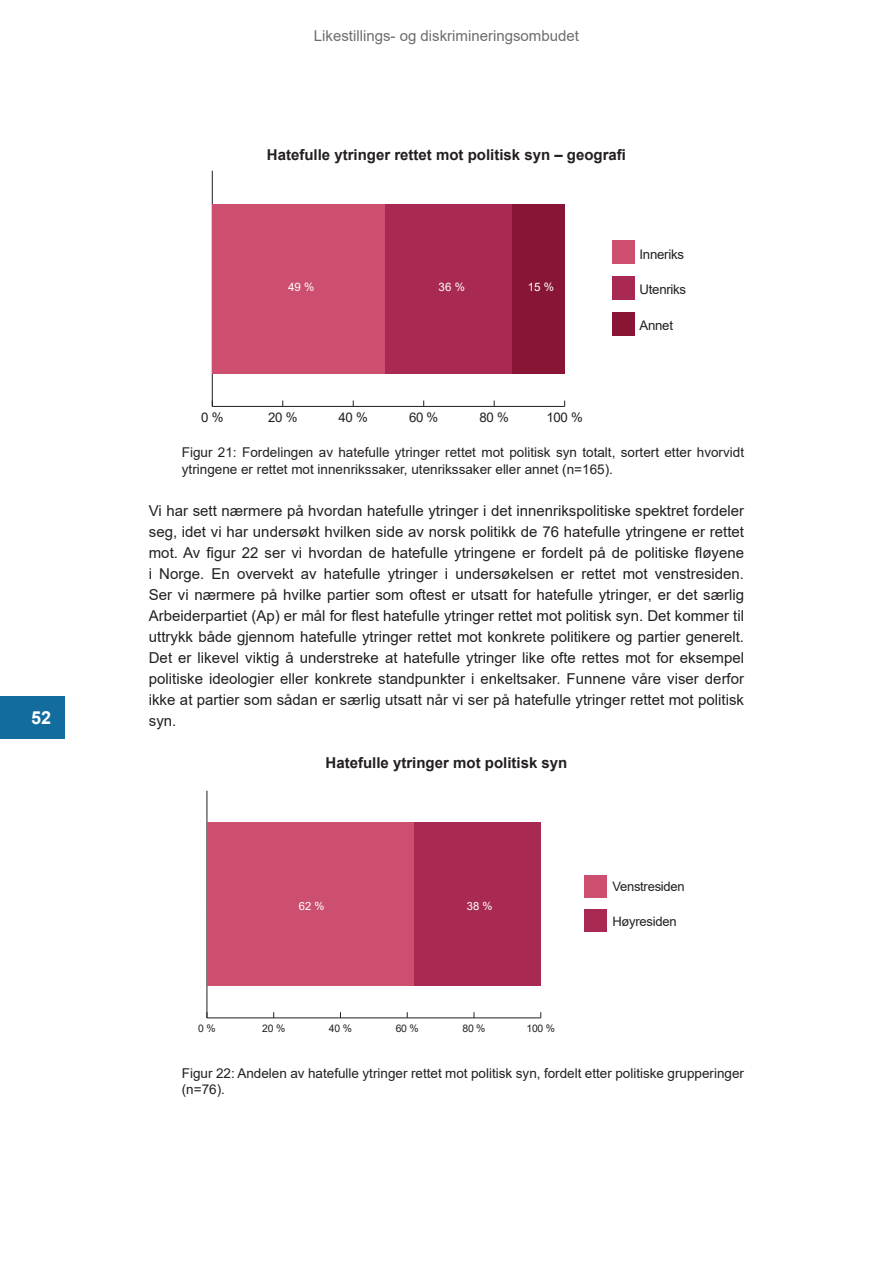
<style>
.page{position:relative;width:893px;height:1263px;background:#fff}
.page>*{position:absolute;margin:0;border:0;box-sizing:border-box;transform-origin:0 0}
.t1{font:700 18px "Arial";color:#fff}
.t2{font:15px/21px "Arial";color:#231f20;text-align:justify}
.t3{font:700 15px "Arial";color:#231f20}
.t4{font:15px "Arial";color:#6c6d70}
.t5{font:13.5px/16.2px "Arial";color:#231f20}
.t6{font:13.2px "Arial";letter-spacing:-.02em;color:#231f20}
.t7{font:13.05px "Arial";letter-spacing:-.02em;color:#231f20}
.t8{font:700 12.15px "Arial";color:#231f20}
.t9{font:11.55px "Arial";color:#fff}
.t10{font:11.25px "Arial";color:#fff}
.t11{font:10.35px "Arial";letter-spacing:-.02em;color:#231f20}
</style>
<div class="page">
<div style="left:0;top:696px;width:64px;height:43px;background:#136c9e"></div>
<hr style="left:212px;top:406px;width:353px;height:1px;background:#231f20">
<hr style="left:212px;top:171px;width:1px;height:235px;background:#231f20">
<div style="left:590px;top:312px;width:44px;height:23px;background:#881536"></div>
<div style="left:512px;top:204px;width:53px;height:169px;background:#881536"></div>
<div style="left:590px;top:276px;width:44px;height:24px;background:#a82952"></div>
<div style="left:385px;top:204px;width:127px;height:169px;background:#a82952"></div>
<div style="left:590px;top:241px;width:44px;height:23px;background:#cd4f70"></div>
<div style="left:212px;top:204px;width:173px;height:169px;background:#cd4f70"></div>
<div style="left:584px;top:238px;width:27px;height:102px;background:#fff"></div>
<hr style="left:207px;top:1017px;width:334px;height:1px;background:#231f20">
<hr style="left:206px;top:791px;width:1px;height:227px;background:#231f20">
<div style="left:565px;top:875px;width:42px;height:22px;background:#cd4f70"></div>
<div style="left:414px;top:822px;width:127px;height:164px;background:#a82952"></div>
<div style="left:565px;top:909px;width:42px;height:22px;background:#a82952"></div>
<div style="left:207px;top:822px;width:207px;height:164px;background:#cd4f70"></div>
<div style="left:557px;top:866px;width:26px;height:80px;background:#fff"></div>
<p class="t1" style="left:31px;top:705px;width:22px">52</p>
<p class="t4" style="left:314px;top:25px;width:267px">Likestillings- og diskrimineringsombudet</p>
<p class="t3" style="left:267px;top:144px;width:361px">Hatefulle ytringer rettet mot politisk syn – geografi</p>
<p class="t9" style="left:288px;top:279px;width:28px">49 %</p>
<p class="t9" style="left:439px;top:279px;width:28px">36 %</p>
<p class="t9" style="left:528px;top:279px;width:28px">15 %</p>
<p class="t6" style="left:201px;top:409px;width:24px">0 %</p>
<p class="t6" style="left:268px;top:409px;width:31px">20 %</p>
<p class="t6" style="left:339px;top:409px;width:31px">40 %</p>
<p class="t6" style="left:409px;top:409px;width:31px">60 %</p>
<p class="t6" style="left:479px;top:409px;width:31px">80 %</p>
<p class="t6" style="left:546px;top:409px;width:38px">100 %</p>
<p class="t6" style="left:639px;top:245px;width:46px">Inneriks</p>
<p class="t6" style="left:639px;top:281px;width:48px">Utenriks</p>
<p class="t6" style="left:639px;top:316px;width:35px">Annet</p>
<p class="t5" style="left:182px;top:444px;width:564px">Figur 21: Fordelingen av hatefulle ytringer rettet mot politisk syn totalt, sortert etter hvorvidt ytringene er rettet mot innenrikssaker, utenrikssaker eller annet (n=165).</p>
<p class="t2" style="left:149px;top:500px;width:597px">Vi har sett nærmere på hvordan hatefulle ytringer i det innenrikspolitiske spektret fordeler seg, idet vi har undersøkt hvilken side av norsk politikk de 76 hatefulle ytringene er rettet mot. Av figur 22 ser vi hvordan de hatefulle ytringene er fordelt på de politiske fløyene i Norge. En overvekt av hatefulle ytringer i undersøkelsen er rettet mot venstresiden.<br>Ser vi nærmere på hvilke partier som oftest er utsatt for hatefulle ytringer, er det særlig Arbeiderpartiet (Ap) er mål for flest hatefulle ytringer rettet mot politisk syn. Det kommer til uttrykk både gjennom hatefulle ytringer rettet mot konkrete politikere og partier generelt.<br>Det er likevel viktig å understreke at hatefulle ytringer like ofte rettes mot for eksempel politiske ideologier eller konkrete standpunkter i enkeltsaker. Funnene våre viser derfor ikke at partier som sådan er særlig utsatt når vi ser på hatefulle ytringer rettet mot politisk syn.</p>
<p class="t3" style="left:326px;top:752px;width:243px">Hatefulle ytringer mot politisk syn</p>
<p class="t8" style="left:339px;top:752px;width:197px">Hatefulle ytringer mot politisk syn</p>
<p class="t10" style="left:299px;top:898px;width:27px">62 %</p>
<p class="t10" style="left:467px;top:898px;width:27px">38 %</p>
<p class="t11" style="left:198px;top:1021px;width:19px">0 %</p>
<p class="t11" style="left:262px;top:1021px;width:25px">20 %</p>
<p class="t11" style="left:329px;top:1021px;width:25px">40 %</p>
<p class="t11" style="left:396px;top:1021px;width:25px">60 %</p>
<p class="t11" style="left:462px;top:1021px;width:25px">80 %</p>
<p class="t11" style="left:526px;top:1021px;width:30px">100 %</p>
<p class="t7" style="left:612px;top:878px;width:74px">Venstresiden</p>
<p class="t7" style="left:612px;top:912px;width:66px">Høyresiden</p>
<p class="t5" style="left:182px;top:1065px;width:564px">Figur 22: Andelen av hatefulle ytringer rettet mot politisk syn, fordelt etter politiske grupperinger (n=76).</p>
</div>
